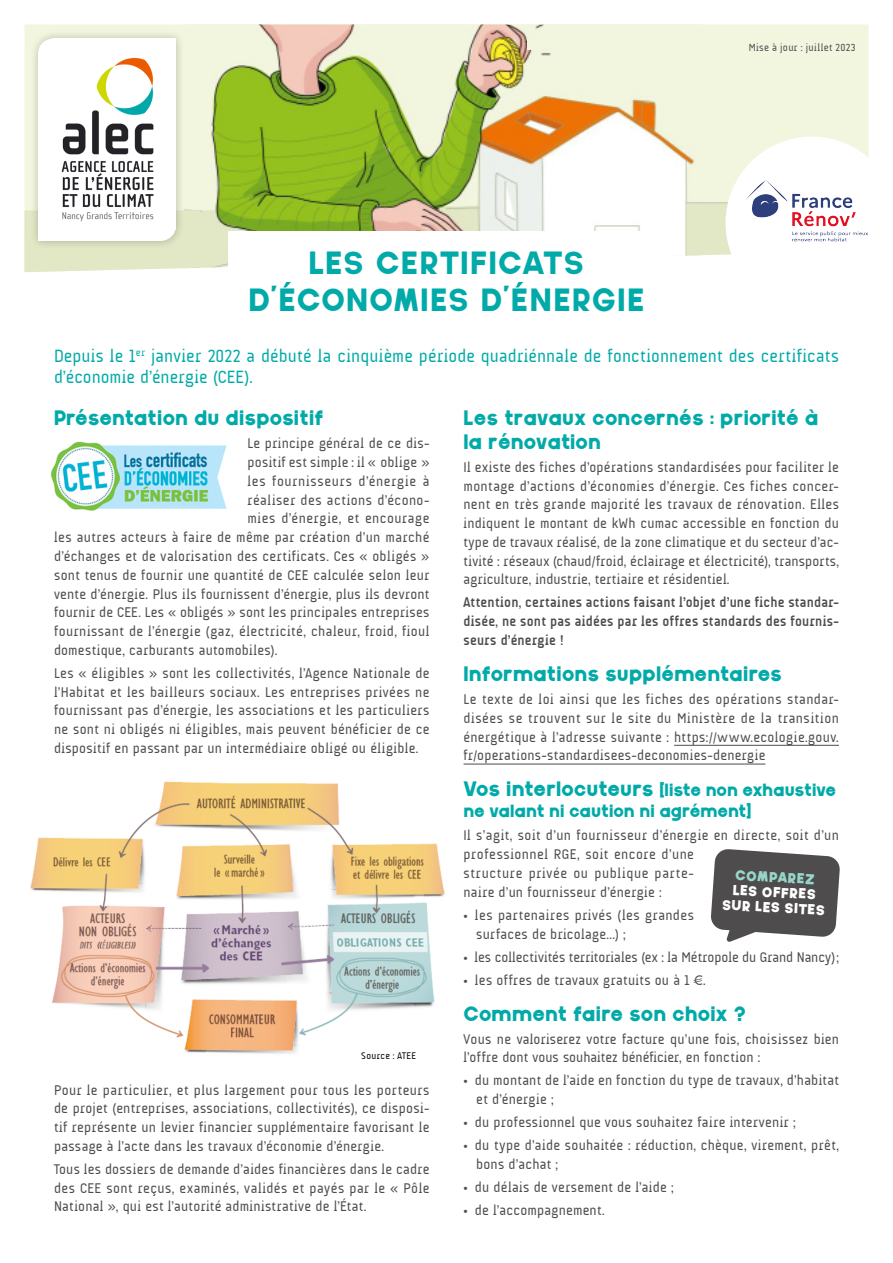
<style>
.page{position:relative;width:893px;height:1263px;background:#fff}
.page>*{position:absolute;margin:0;border:0;box-sizing:border-box;transform-origin:0 0}
.t1{font:30px/37.5px "Gila";letter-spacing:.04em;color:#00aaa8;text-align:center}
.t2{font:19.5px/23.4px "Gila";color:#00aaa8}
.t3{font:18px/21px "A Udimat";letter-spacing:.015em;color:#00aaa8}
.t4{font:16.5px/21px "Gila";letter-spacing:-.01em;color:#00aaa8}
.t5{font:14.25px/18.8px "A Udimat";letter-spacing:.025em;color:#4e4c4d;text-align:justify}
.t6{font:700 14.25px/18.8px "A Udimat";letter-spacing:.025em;color:#4e4c4d;text-align:justify}
.t7{font:14.25px "A Udimat";letter-spacing:.005em;color:#4e4c4d}
.t8{font:14.25px "A Udimat";letter-spacing:.055em;color:#4e4c4d}
.t9{font:14.25px "A Udimat";letter-spacing:.045em;color:#4e4c4d}
.t10{font:700 13.5px/15.1px "Gila";color:#fff;text-align:center}
.t11{font:700 13.5px "Gila";color:#97d5c9}
.t12{font:10.5px "A Udimat";letter-spacing:.035em;color:#4e4c4d}
.t13{font:9.75px "A Udimat";letter-spacing:.04em;color:#000}
.s1{font-size:19.5px}
</style>
<div class="page">
<div style="left:24px;top:24px;width:844px;height:186px;background:#f2f6df"></div>
<img style="left:184px;top:24px;width:518px;height:244px">
<svg style="left:24px;top:210px;width:176px;height:62px;background:#e4e9ca"></svg>
<hr style="left:685px;top:202px;width:49px;height:1px;background:#cdd0bf">
<div style="left:30px;top:30px;width:155px;height:220px;background:#000;opacity:.25"></div>
<img style="left:39px;top:39px;width:137px;height:202px">
<div style="left:227px;top:231px;width:438px;height:101px;background:#fff"></div>
<svg style="left:686px;top:137px;width:183px;height:131px"></svg>
<img style="left:736px;top:171px;width:133px;height:71px">
<hr style="left:674px;top:745px;width:165px;height:1px;background:#4e4c4d">
<hr style="left:463px;top:764px;width:302px;height:1px;background:#4e4c4d">
<img style="left:30px;top:781px;width:415px;height:273px">
<div style="left:0;top:772px;width:161px;height:24px;background:#fff"></div>
<img style="left:50px;top:441px;width:177px;height:70px">
<svg style="left:711px;top:849px;width:129px;height:93px;background:#696768"></svg>
<div style="left:527px;top:39px;width:15px;height:11px;background:#f2f6df"></div>
<h1 class="t1" style="left:248px;top:244px;width:398px">les certificats d’économies d’énergie</h1>
<p class="t12" style="left:749px;top:42px;width:108px">Mise à jour : juillet 2023</p>
<p class="t3" style="left:54px;top:345px;width:786px">Depuis le 1<sup>er</sup> janvier 2022 a débuté la cinquième période quadriénnale de fonctionnement des certificats d’économie d’énergie (CEE).</p>
<h2 class="t2" style="left:54px;top:406px;width:271px">Présentation du dispositif</h2>
<p class="t5" style="left:247px;top:434px;width:184px">Le principe général de ce dis-</p>
<p class="t5" style="left:247px;top:453px;width:184px">positif est simple : il « oblige »</p>
<p class="t8" style="left:247px;top:473px;width:184px">les fournisseurs d’énergie à</p>
<p class="t5" style="left:247px;top:490px;width:184px">réaliser des actions d’écono-</p>
<p class="t9" style="left:247px;top:511px;width:183px">mies d’énergie, et encourage</p>
<p class="t5" style="left:54px;top:528px;width:377px">les autres acteurs à faire de même par création d’un marché</p>
<p class="t5" style="left:54px;top:547px;width:377px">d’échanges et de valorisation des certificats. Ces « obligés »</p>
<p class="t5" style="left:54px;top:565px;width:377px">sont tenus de fournir une quantité de CEE calculée selon leur</p>
<p class="t5" style="left:54px;top:584px;width:377px">vente d’énergie. Plus ils fournissent d’énergie, plus ils devront</p>
<p class="t5" style="left:54px;top:603px;width:377px">fournir de CEE. Les « obligés » sont les principales entreprises</p>
<p class="t5" style="left:54px;top:622px;width:377px">fournissant de l’énergie (gaz, électricité, chaleur, froid, fioul</p>
<p class="t5" style="left:54px;top:640px;width:225px">domestique, carburants automobiles).</p>
<p class="t5" style="left:54px;top:663px;width:377px">Les « éligibles » sont les collectivités, l’Agence Nationale de l’Habitat et les bailleurs sociaux. Les entreprises privées ne fournissant pas d’énergie, les associations et les particuliers ne sont ni obligés ni éligibles, mais peuvent bénéficier de ce dispositif en passant par un intermédiaire obligé ou éligible.</p>
<p class="t13" style="left:361px;top:1050px;width:56px">Source : ATEE</p>
<p class="t5" style="left:54px;top:1080px;width:377px">Pour le particulier, et plus largement pour tous les porteurs de projet (entreprises, associations, collectivités), ce disposi&shy;tif représente un levier financier supplémentaire favorisant le passage à l’acte dans les travaux d’économie d’énergie.</p>
<p class="t5" style="left:54px;top:1159px;width:377px">Tous les dossiers de demande d’aides financières dans le cadre des CEE sont reçus, examinés, validés et payés par le « Pôle National », qui est l’autorité administrative de l’État.</p>
<h2 class="t2" style="left:463px;top:406px;width:356px">Les travaux concernés : priorité à la rénovation</h2>
<p class="t5" style="left:463px;top:458px;width:377px">Il existe des fiches d’opérations standardisées pour faciliter le montage d’actions d’économies d’énergie. Ces fiches concer&shy;nent en très grande majorité les travaux de rénovation. Elles indiquent le montant de kWh cumac accessible en fonction du type de travaux réalisé, de la zone climatique et du secteur d’ac&shy;tivité : réseaux (chaud/froid, éclairage et électricité), transports, agriculture, industrie, tertiaire et résidentiel.</p>
<p class="t6" style="left:463px;top:593px;width:377px">Attention, certaines actions faisant l’objet d’une fiche standar&shy;disée, ne sont pas aidées par les offres standards des fournis&shy;seurs d’énergie !</p>
<h2 class="t2" style="left:463px;top:662px;width:320px">Informations supplémentaires</h2>
<p class="t5" style="left:463px;top:690px;width:377px">Le texte de loi ainsi que les fiches des opérations standar&shy;disées se trouvent sur le site du Ministère de la transition énergétique à l’adresse suivante : https://www.ecologie.gouv. fr/operations-standardisees-deconomies-denergie</p>
<p class="t4" style="left:463px;top:780px;width:374px"><span class="s1">Vos interlocuteurs</span> [liste non exhaustive ne valant ni caution ni agrément]</p>
<p class="t5" style="left:463px;top:826px;width:377px;text-align:left">Il s’agit, soit d’un fournisseur d’énergie en directe, soit d’un professionnel RGE, soit encore d’une<br>structure privée ou publique parte-<br>naire d’un fournisseur d’énergie :</p>
<p class="t5" style="left:476px;top:905px;width:219px;text-indent:-13px">• les partenaires privés (les grandes surfaces de bricolage...) ;</p>
<p class="t7" style="left:463px;top:948px;width:377px">• les collectivités territoriales (ex : la Métropole du Grand Nancy);</p>
<p class="t5" style="left:463px;top:970px;width:244px">• les offres de travaux gratuits ou à 1 €.</p>
<h2 class="t2" style="left:463px;top:1001px;width:284px">Comment faire son choix ?</h2>
<p class="t5" style="left:463px;top:1029px;width:377px">Vous ne valoriserez votre facture qu’une fois, choisissez bien l’offre dont vous souhaitez bénéficier, en fonction :</p>
<p class="t5" style="left:476px;top:1071px;width:364px;text-indent:-13px">• du montant de l’aide en fonction du type de travaux, d’habitat et d’énergie ;</p>
<p class="t5" style="left:463px;top:1113px;width:334px">• du professionnel que vous souhaitez faire intervenir ;</p>
<p class="t5" style="left:476px;top:1136px;width:364px;text-indent:-13px">• du type d’aide souhaitée : réduction, chèque, virement, prêt, bons d’achat ;</p>
<p class="t5" style="left:463px;top:1178px;width:212px">• du délais de versement de l’aide ;</p>
<p class="t5" style="left:463px;top:1201px;width:143px">• de l’accompagnement.</p>
<p class="t11" style="left:736px;top:866px;width:81px;rotate:3deg">Comparez</p>
<p class="t10" style="left:723px;top:881px;width:104px;rotate:3deg">les offres sur les siteS</p>
</div>
